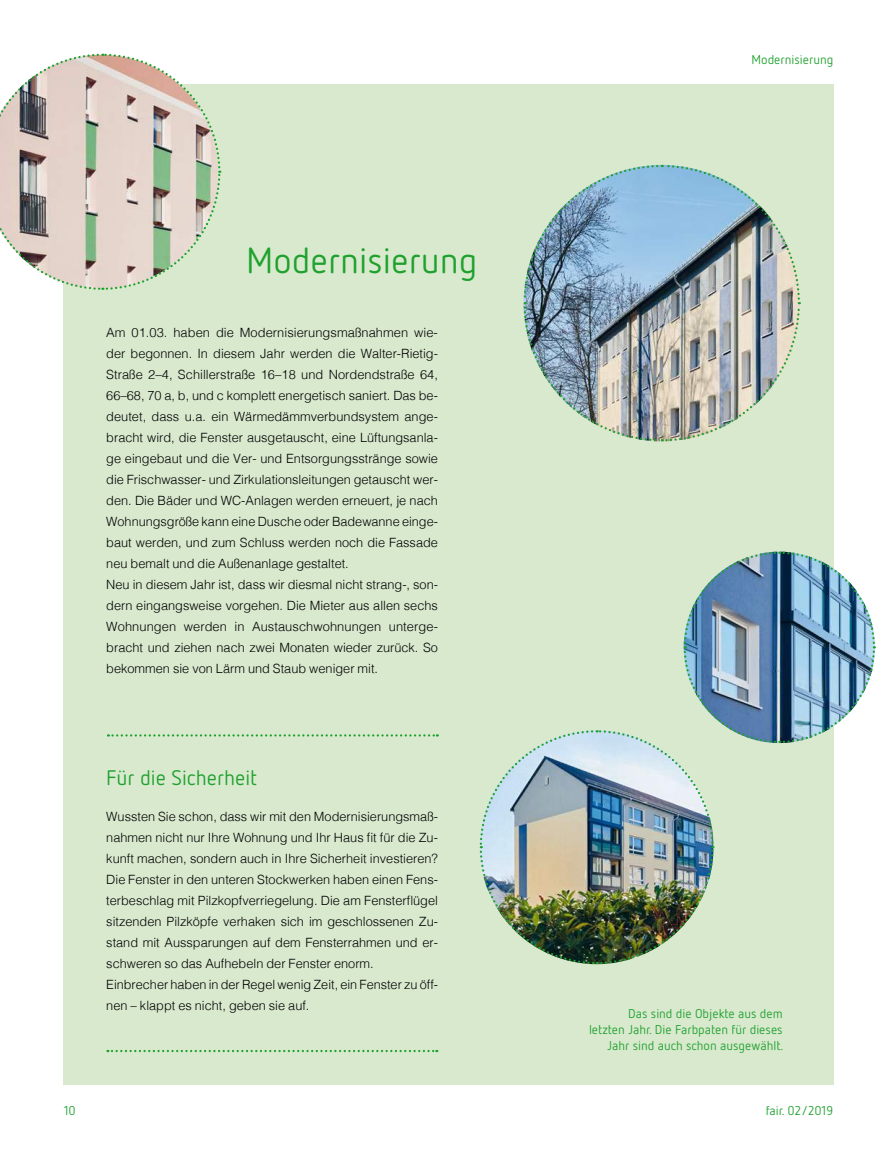
<style>
.page{position:relative;width:893px;height:1170px;background:#fff}
.page>*{position:absolute;margin:0;border:0;box-sizing:border-box;transform-origin:0 0}
.t1{font:36px "Netto OT";color:#1fa12e}
.t2{font:21px "Netto OT";color:#1fa12e}
.t3{font:300 12.75px/21px "Helvetica";color:#000}
.t4{font:12.75px/15.8px "Netto OT";color:#1fa12e;text-align:right}
</style>
<div class="page">
<div style="left:63px;top:85px;width:770px;height:999px;background:#d8e9ce"></div>
<svg style="left:108px;top:734px;width:330px;height:2px"></svg>
<svg style="left:107px;top:1049px;width:330px;height:3px"></svg>
<svg style="left:0;top:53px;width:222px;height:237px"></svg>
<img style="left:523px;top:164px;width:278px;height:278px">
<img style="left:479px;top:550px;width:397px;height:415px">
<h1 class="t1" style="left:246px;top:238px;width:233px">Modernisierung</h1>
<p class="t3" style="left:106px;top:321px;width:333px">Am 01.03. haben die Modernisierungsmaßnahmen wie&shy;der begonnen. In diesem Jahr werden die Walter-Rietig-Straße 2–4, Schillerstraße 16–18 und Nordendstraße 64, 66–68, 70 a, b, und c komplett energetisch saniert. Das be&shy;deutet, dass u.a. ein Wärmedämmverbundsystem ange&shy;bracht wird, die Fenster ausgetauscht, eine Lüftungsanla&shy;ge eingebaut und die Ver- und Entsorgungsstränge sowie die Frischwasser- und Zirkulationsleitungen getauscht wer&shy;den. Die Bäder und WC-Anlagen werden erneuert, je nach Wohnungsgröße kann eine Dusche oder Badewanne einge&shy;baut werden, und zum Schluss werden noch die Fassade neu bemalt und die Außenanlage gestaltet.<br>Neu in diesem Jahr ist, dass wir diesmal nicht strang-, son&shy;dern eingangsweise vorgehen. Die Mieter aus allen sechs Wohnungen werden in Austauschwohnungen unterge&shy;bracht und ziehen nach zwei Monaten wieder zurück. So bekommen sie von Lärm und Staub weniger mit.</p>
<h2 class="t2" style="left:106px;top:764px;width:152px">Für die Sicherheit</h2>
<p class="t3" style="left:106px;top:804px;width:333px">Wussten Sie schon, dass wir mit den Modernisierungsmaß&shy;nahmen nicht nur Ihre Wohnung und Ihr Haus fit für die Zu&shy;kunft machen, sondern auch in Ihre Sicherheit investieren?<br>Die Fenster in den unteren Stockwerken haben einen Fens&shy;terbeschlag mit Pilzkopfverriegelung. Die am Fensterflügel sitzenden Pilzköpfe verhaken sich im geschlossenen Zu&shy;stand mit Aussparungen auf dem Fensterrahmen und er&shy;schweren so das Aufhebeln der Fenster enorm.<br>Einbrecher haben in der Regel wenig Zeit, ein Fenster zu öff&shy;nen – klappt es nicht, geben sie auf.</p>
<p class="t4" style="left:64px;top:1101px;width:14px">10</p>
<p class="t4" style="left:751px;top:51px;width:83px">Modernisierung</p>
<p class="t4" style="left:589px;top:1005px;width:196px">Das sind die Objekte aus dem<br>letzten Jahr. Die Farbpaten für dieses<br>Jahr sind auch schon ausgewählt.</p>
<p class="t4" style="left:766px;top:1101px;width:69px">fair. 02/2019</p>
</div>
